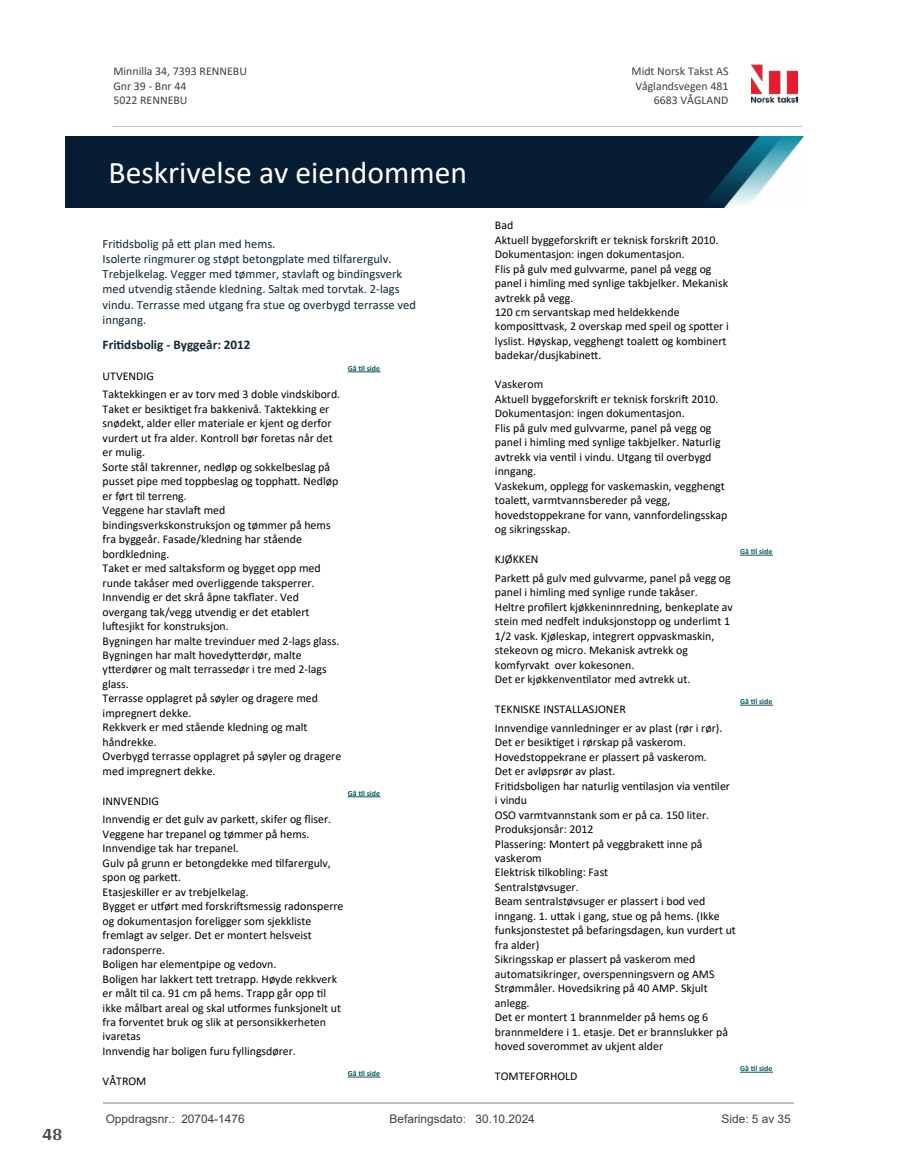
<style>
.page{position:relative;width:915px;height:1172px;background:#fff}
.page>*{position:absolute;margin:0;border:0;box-sizing:border-box;transform-origin:0 0}
.t1{font:31.65px "Calibri";color:#fff}
.t2{font:700 18px "Arya";color:#414749}
.t3{font:700 13.2px "Calibri";color:#102732}
.t4{font:12.45px/15.3px "Calibri";color:#102732}
.t5{font:11.85px/14.4px "Calibri";color:#000}
.t6{font:11.85px/14.5px "Calibri";color:#404040}
.t7{font:11.85px "Arial";color:#404040}
.t8{font:700 7.95px "Calibri";color:#115965}
</style>
<div class="page">
<hr style="left:347px;top:372px;width:33px;height:1px;background:#115965">
<hr style="left:347px;top:796px;width:33px;height:1px;background:#115965">
<hr style="left:347px;top:1077px;width:33px;height:1px;background:#115965">
<hr style="left:739px;top:555px;width:33px;height:1px;background:#115965">
<hr style="left:739px;top:705px;width:33px;height:1px;background:#115965">
<hr style="left:739px;top:1072px;width:33px;height:1px;background:#115965">
<img style="left:751px;top:64px;width:46px;height:40px">
<hr style="left:113px;top:127px;width:688px;height:1px;background:#c0c0c0">
<img style="left:65px;top:137px;width:738px;height:71px">
<hr style="left:103px;top:1102px;width:690px;height:1px;background:#c0c0c0">
<h2 class="t2" style="left:43px;top:1123px;width:21px">48</h2>
<p class="t6" style="left:113px;top:64px;width:135px">Minnilla 34, 7393 RENNEBU<br>Gnr 39 - Bnr 44<br>5022 RENNEBU</p>
<p class="t6" style="left:631px;top:64px;width:98px">Midt Norsk Takst AS</p>
<p class="t6" style="left:635px;top:78px;width:95px">Våglandsvegen 481</p>
<p class="t6" style="left:653px;top:93px;width:76px">6683 VÅGLAND</p>
<h1 class="t1" style="left:109px;top:150px;width:360px">Beskrivelse av eiendommen</h1>
<p class="t4" style="left:103px;top:236px;width:315px">Fri琀椀dsbolig på e琀琀 plan med hems.<br>Isolerte ringmurer og støpt betongplate med 琀椀lfarergulv.<br>Trebjelkelag. Vegger med tømmer, stavla昀琀 og bindingsverk med utvendig stående kledning. Saltak med torvtak. 2-lags vindu. Terrasse med utgang fra stue og overbygd terrasse ved inngang.</p>
<p class="t3" style="left:103px;top:336px;width:149px">Fri琀椀dsbolig - Byggeår: 2012</p>
<p class="t5" style="left:103px;top:369px;width:53px">UTVENDIG</p>
<p class="t8" style="left:347px;top:363px;width:34px">Gå 琀椀l side</p>
<p class="t5" style="left:103px;top:387px;width:240px">Taktekkingen er av torv med 3 doble vindskibord.<br>Taket er besik琀椀get fra bakkenivå. Taktekking er snødekt, alder eller materiale er kjent og derfor vurdert ut fra alder. Kontroll bør foretas når det er mulig.<br>Sorte stål takrenner, nedløp og sokkelbeslag på pusset pipe med toppbeslag og toppha琀琀. Nedløp er ført 琀椀l terreng.<br>Veggene har stavla昀琀 med bindingsverkskonstruksjon og tømmer på hems fra byggeår. Fasade/kledning har stående bordkledning.<br>Taket er med saltaksform og bygget opp med runde takåser med overliggende taksperrer.<br>Innvendig er det skrå åpne tak昀氀ater. Ved overgang tak/vegg utvendig er det etablert<br>lu昀琀esjikt for konstruksjon.<br>Bygningen har malte trevinduer med 2-lags glass.<br>Bygningen har malt hovedy琀琀erdør, malte<br>y琀琀erdører og malt terrassedør i tre med 2-lags glass.<br>Terrasse opplagret på søyler og dragere med impregnert dekke.<br>Rekkverk er med stående kledning og malt håndrekke.<br>Overbygd terrasse opplagret på søyler og dragere med impregnert dekke.</p>
<p class="t5" style="left:103px;top:793px;width:58px">INNVENDIG</p>
<p class="t8" style="left:347px;top:788px;width:34px">Gå 琀椀l side</p>
<p class="t5" style="left:103px;top:812px;width:242px">Innvendig er det gulv av parke琀琀, skifer og 昀氀iser.<br>Veggene har trepanel og tømmer på hems.<br>Innvendige tak har trepanel.<br>Gulv på grunn er betongdekke med 琀椀lfarergulv, spon og parke琀琀.<br>Etasjeskiller er av trebjelkelag.<br>Bygget er u琀昀ørt med forskri昀琀smessig radonsperre og dokumentasjon foreligger som sjekkliste fremlagt av selger. Det er montert helsveist radonsperre.<br>Boligen har elementpipe og vedovn.<br>Boligen har lakkert te琀琀 tretrapp. Høyde rekkverk er målt 琀椀l ca. 91 cm på hems. Trapp går opp 琀椀l ikke målbart areal og skal u琀昀ormes funksjonelt ut fra forventet bruk og slik at personsikkerheten ivaretas<br>Innvendig har boligen furu fyllingsdører.</p>
<p class="t5" style="left:103px;top:1074px;width:45px">VÅTROM</p>
<p class="t8" style="left:347px;top:1068px;width:34px">Gå 琀椀l side</p>
<p class="t5" style="left:495px;top:218px;width:235px">Bad<br>Aktuell byggeforskri昀琀 er teknisk forskri昀琀 2010.<br>Dokumentasjon: ingen dokumentasjon.<br>Flis på gulv med gulvvarme, panel på vegg og panel i himling med synlige takbjelker. Mekanisk avtrekk på vegg.<br>120 cm servantskap med heldekkende<br>komposi琀琀vask, 2 overskap med speil og spo琀琀er i lyslist. Høyskap, vegghengt toale琀琀 og kombinert badekar/dusjkabine琀琀.</p>
<p class="t5" style="left:495px;top:377px;width:234px">Vaskerom<br>Aktuell byggeforskri昀琀 er teknisk forskri昀琀 2010.<br>Dokumentasjon: ingen dokumentasjon.<br>Flis på gulv med gulvvarme, panel på vegg og panel i himling med synlige takbjelker. Naturlig avtrekk via ven琀椀l i vindu. Utgang 琀椀l overbygd inngang.<br>Vaskekum, opplegg for vaskemaskin, vegghengt toale琀琀, varmtvannsbereder på vegg, hovedstoppekrane for vann, vannfordelingsskap og sikringsskap.</p>
<p class="t5" style="left:495px;top:552px;width:45px">KJØKKEN</p>
<p class="t8" style="left:739px;top:546px;width:34px">Gå 琀椀l side</p>
<p class="t5" style="left:495px;top:570px;width:239px">Parke琀琀 på gulv med gulvvarme, panel på vegg og panel i himling med synlige runde takåser.<br>Heltre pro昀椀lert kjøkkeninnredning, benkeplate av stein med nedfelt induksjonstopp og underlimt 1<br>1/2 vask. Kjøleskap, integrert oppvaskmaskin, stekeovn og micro. Mekanisk avtrekk og komfyrvakt over kokesonen.<br>Det er kjøkkenven琀椀lator med avtrekk ut.</p>
<p class="t5" style="left:495px;top:702px;width:132px">TEKNISKE INSTALLASJONER</p>
<p class="t8" style="left:739px;top:696px;width:34px">Gå 琀椀l side</p>
<p class="t5" style="left:495px;top:720px;width:242px">Innvendige vannledninger er av plast (rør i rør).<br>Det er besik琀椀get i rørskap på vaskerom.<br>Hovedstoppekrane er plassert på vaskerom.<br>Det er avløpsrør av plast.<br>Fri琀椀dsboligen har naturlig ven琀椀lasjon via ven琀椀ler<br>i vindu<br>OSO varmtvannstank som er på ca. 150 liter.<br>Produksjonsår: 2012<br>Plassering: Montert på veggbrake琀琀 inne på vaskerom<br>Elektrisk 琀椀lkobling: Fast<br>Sentralstøvsuger.<br>Beam sentralstøvsuger er plassert i bod ved inngang. 1. u琀琀ak i gang, stue og på hems. (Ikke funksjonstestet på befaringsdagen, kun vurdert ut fra alder)<br>Sikringsskap er plassert på vaskerom med automatsikringer, overspenningsvern og AMS Strømmåler. Hovedsikring på 40 AMP. Skjult anlegg.<br>Det er montert 1 brannmelder på hems og 6 brannmeldere i 1. etasje. Det er brannslukker på hoved soverommet av ukjent alder</p>
<p class="t5" style="left:495px;top:1069px;width:84px">TOMTEFORHOLD</p>
<p class="t8" style="left:739px;top:1063px;width:34px">Gå 琀椀l side</p>
<p class="t7" style="left:106px;top:1111px;width:140px">Oppdragsnr.: 20704-1476</p>
<p class="t7" style="left:389px;top:1111px;width:147px">Befaringsdato: 30.10.2024</p>
<p class="t7" style="left:721px;top:1111px;width:71px">Side: 5 av 35</p>
</div>
